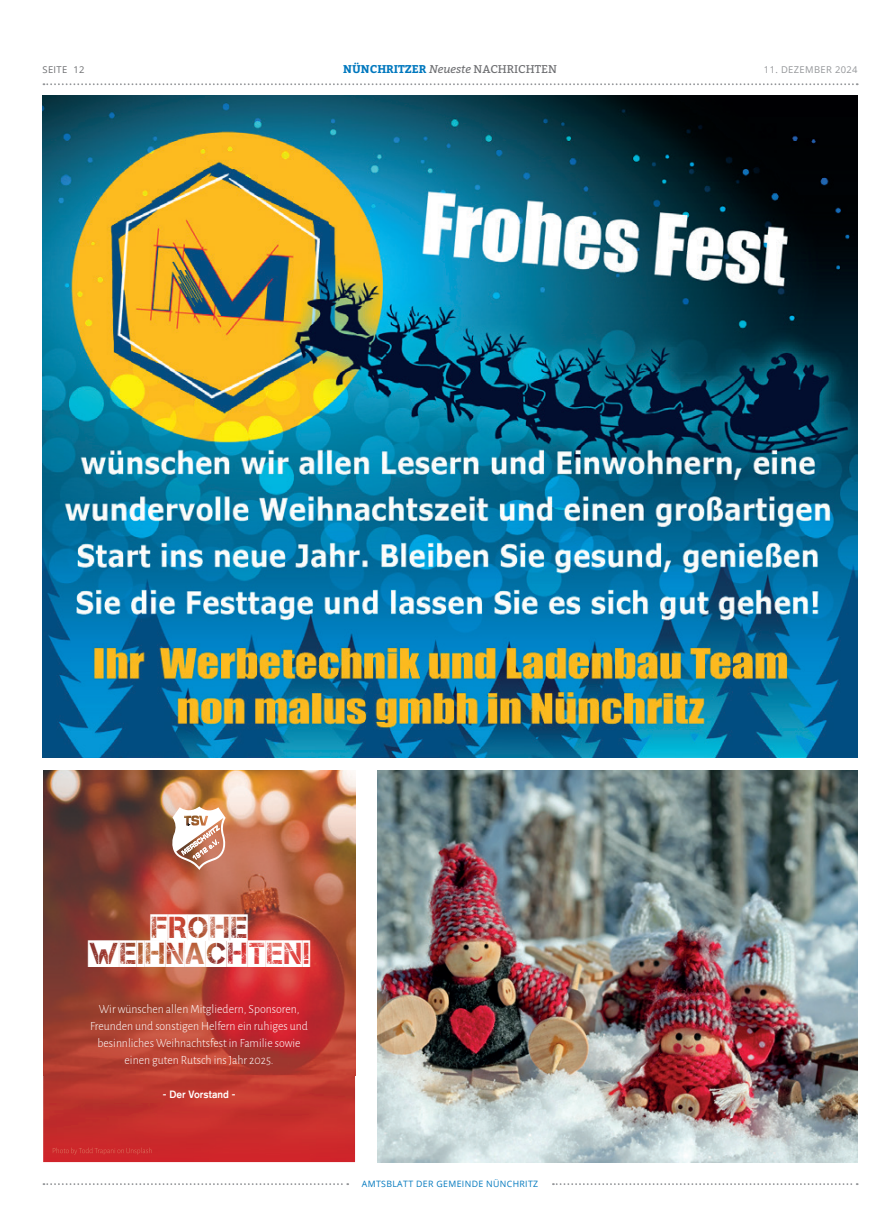
<style>
.page{position:relative;width:886px;height:1223px;background:#fff}
.page>*{position:absolute;margin:0;border:0;box-sizing:border-box;transform-origin:0 0}
.t1{font:30.25px/25.2px "Captureit 2";color:#fff;text-align:center;scale:.95 1}
.t2{font:300 12.5px/17.1px "Alegreya Sans";color:#fff;text-align:center;scale:.95 1}
.t3{font:700 11.25px "Bitter";color:#0078be}
.t4{font:500 10.5px "Akzidenz Grotesk Std";color:#fff;scale:.95 1}
.t5{font:9.38px "Open Sans";letter-spacing:.04em;color:#939598}
.t6{font:9.38px "Open Sans";letter-spacing:.04em;color:#6c6d70}
.t7{font:8.75px "Open Sans";letter-spacing:.04em;color:#0078be}
.s1{font-weight:400;font-style:italic;color:#6c6d70}
.s2{font-weight:400;color:#6c6d70}
</style>
<div class="page">
<svg style="left:43px;top:83px;width:815px;height:2px"></svg>
<svg style="left:43px;top:1183px;width:305px;height:2px"></svg>
<svg style="left:553px;top:1183px;width:305px;height:2px"></svg>
<img style="left:43px;top:770px;width:312px;height:392px">
<svg style="left:171px;top:806px;width:57px;height:64px"></svg>
<img style="left:53px;top:1147px;width:99px;height:7px">
<img style="left:42px;top:96px;width:816px;height:661px">
<img style="left:377px;top:770px;width:481px;height:392px">
<p class="t6" style="left:43px;top:63px;width:43px">SEITE 12</p>
<p class="t3" style="left:343px;top:61px;width:215px">NÜNCHRITZER <span class="s1">Neueste</span> <span class="s2">NACHRICHTEN</span></p>
<p class="t5" style="left:764px;top:63px;width:95px">11. DEZEMBER 2024</p>
<h1 class="t1" style="left:88px;top:915px;width:235px">FROHE<br>WEIHNACHTEN!</h1>
<p class="t2" style="left:90px;top:999px;width:231px">Wir wünschen allen Mitgliedern, Sponsoren, Freunden und sonstigen Helfern ein ruhiges und besinnliches Weihnachtsfest in Familie sowie einen guten Rutsch ins Jahr 2025.</p>
<p class="t4" style="left:163px;top:1088px;width:78px">- Der Vorstand -</p>
<p class="t7" style="left:362px;top:1177px;width:178px">AMTSBLATT DER GEMEINDE NÜNCHRITZ</p>
</div>
